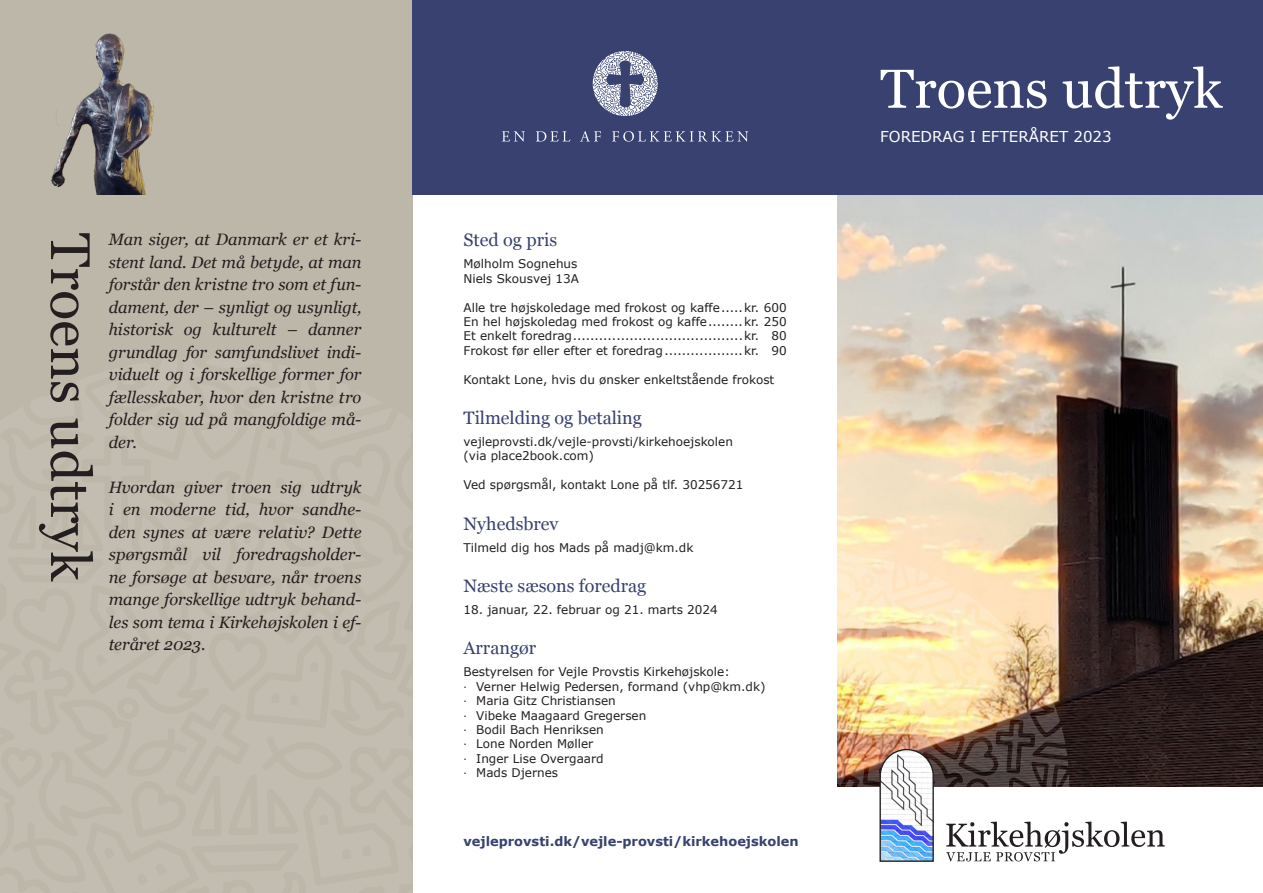
<style>
.page{position:relative;width:1263px;height:893px;background:#fff}
.page>*{position:absolute;margin:0;border:0;box-sizing:border-box;transform-origin:0 0}
.t1{font:55.8px "Georgia";color:#231f20}
.t2{font:54.75px "Georgia";color:#fff}
.t3{font:18px "Georgia";color:#38416f}
.t4{font:italic 16.5px/22.5px "Georgia";letter-spacing:-.005em;color:#231f20;text-align:justify}
.t5{font:15px "Verdana";color:#fff}
.t6{font:700 12.9px "Verdana";color:#38416f}
.t7{font:12px "Verdana";color:#231f20}
.s1{font-family:"Helvetica Neue";font-weight:300}
</style>
<div class="page">
<div style="left:0;top:0;width:412px;height:893px;background:#bcb7a8"></div>
<img style="left:838px;top:195px;width:425px;height:592px">
<img style="left:51px;top:33px;width:103px;height:162px">
<img style="left:837px;top:555px;width:232px;height:307px">
<div style="left:412px;top:0;width:851px;height:195px;background:#38416f"></div>
<svg style="left:593px;top:51px;width:65px;height:65px"></svg>
<svg style="left:502px;top:131px;width:23px;height:11px"></svg>
<svg style="left:536px;top:131px;width:34px;height:11px"></svg>
<svg style="left:581px;top:131px;width:20px;height:10px"></svg>
<svg style="left:612px;top:131px;width:136px;height:11px"></svg>
<svg style="left:946px;top:822px;width:219px;height:39px"></svg>
<img style="left:879px;top:748px;width:55px;height:114px">
<p class="t4" style="left:109px;top:228px;width:254px">Man siger, at Danmark er et kri&shy;stent land. Det må betyde, at man forstår den kristne tro som et fun&shy;dament, der – synligt og usynligt, historisk og kulturelt – danner grundlag for samfundslivet indi&shy;viduelt og i forskellige former for fællesskaber, hvor den kristne tro folder sig ud på mangfoldige må&shy;der.</p>
<p class="t4" style="left:109px;top:475px;width:254px">Hvordan giver troen sig udtryk i en moderne tid, hvor sandhe&shy;den synes at være relativ? Dette spørgsmål vil foredragsholder&shy;ne forsøge at besvare, når troens mange forskellige udtryk behand&shy;les som tema i Kirkehøjskolen i ef&shy;teråret 2023.</p>
<p class="t1" style="left:111px;top:233px;width:350px;rotate:90deg">Troens udtryk</p>
<p class="t3" style="left:463px;top:227px;width:95px">Sted og pris</p>
<p class="t7" style="left:463px;top:256px;width:115px">Mølholm Sognehus</p>
<p class="t7" style="left:463px;top:271px;width:117px">Niels Skousvej 13A</p>
<p class="t7" style="left:463px;top:300px;width:325px">Alle tre højskoledage med frokost og kaffe.....kr. 600</p>
<p class="t7" style="left:463px;top:314px;width:325px">En hel højskoledag med frokost og kaffe........kr. 250</p>
<p class="t7" style="left:463px;top:328px;width:325px">Et enkelt foredrag.......................................kr. 80</p>
<p class="t7" style="left:463px;top:343px;width:325px">Frokost før eller efter et foredrag..................kr. 90</p>
<p class="t7" style="left:463px;top:372px;width:312px">Kontakt Lone, hvis du ønsker enkeltstående frokost</p>
<p class="t3" style="left:463px;top:405px;width:180px">Tilmelding og betaling</p>
<p class="t7" style="left:463px;top:434px;width:271px">vejleprovsti.dk/vejle-provsti/kirkehoejskolen</p>
<p class="t7" style="left:463px;top:448px;width:132px">(via place2book.com)</p>
<p class="t7" style="left:463px;top:477px;width:281px">Ved spørgsmål, kontakt Lone på tlf. 30256721</p>
<p class="t3" style="left:463px;top:510px;width:97px">Nyhedsbrev</p>
<p class="t7" style="left:463px;top:540px;width:232px">Tilmeld dig hos Mads på madj@km.dk</p>
<p class="t3" style="left:463px;top:573px;width:184px">Næste sæsons foredrag</p>
<p class="t7" style="left:463px;top:602px;width:256px">18. januar, 22. februar og 21. marts 2024</p>
<p class="t3" style="left:463px;top:635px;width:74px">Arrangør</p>
<p class="t7" style="left:463px;top:664px;width:268px">Bestyrelsen for Vejle Provstis Kirkehøjskole:</p>
<p class="t7" style="left:463px;top:679px;width:304px"><span class="s1">‧</span> Verner Helwig Pedersen, formand (vhp@km.dk)</p>
<p class="t7" style="left:463px;top:693px;width:154px"><span class="s1">‧</span> Maria Gitz Christiansen</p>
<p class="t7" style="left:463px;top:708px;width:184px"><span class="s1">‧</span> Vibeke Maagaard Gregersen</p>
<p class="t7" style="left:463px;top:722px;width:142px"><span class="s1">‧</span> Bodil Bach Henriksen</p>
<p class="t7" style="left:463px;top:736px;width:131px"><span class="s1">‧</span> Lone Norden Møller</p>
<p class="t7" style="left:463px;top:751px;width:142px"><span class="s1">‧</span> Inger Lise Overgaard</p>
<p class="t7" style="left:463px;top:765px;width:96px"><span class="s1">‧</span> Mads Djernes</p>
<p class="t6" style="left:463px;top:833px;width:337px">vejleprovsti.dk/vejle-provsti/kirkehoejskolen</p>
<p class="t2" style="left:880px;top:49px;width:344px">Troens udtryk</p>
<p class="t5" style="left:880px;top:127px;width:233px">FOREDRAG I EFTERÅRET 2023</p>
</div>
